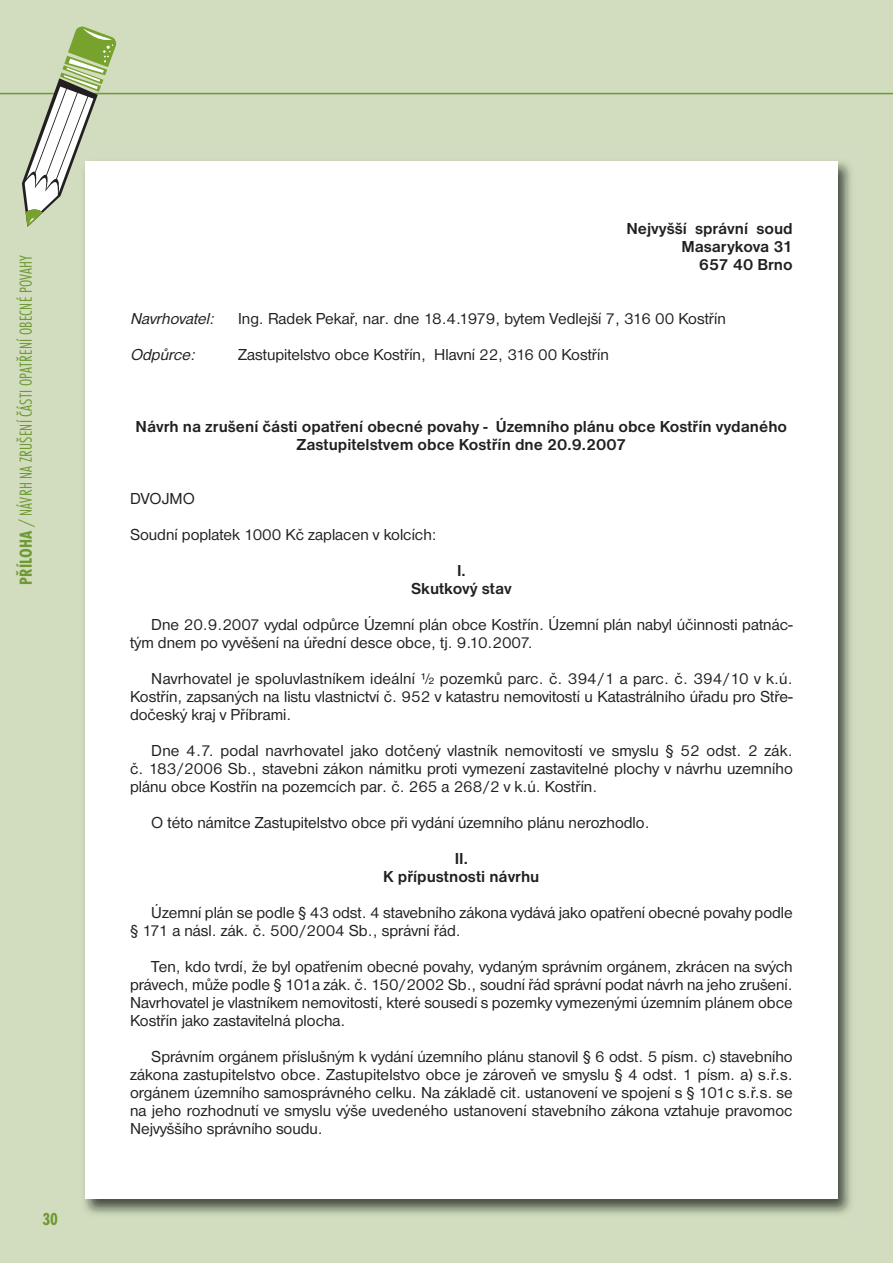
<style>
.page{position:relative;width:893px;height:1263px;background:#d2dcbf}
.page>*{position:absolute;margin:0;border:0;box-sizing:border-box;transform-origin:0 0}
.t1{font:18px "Futura TOT Ligh Cond";letter-spacing:.015em;color:#6e9933}
.t2{font:700 condensed 18px "Futura TOT";color:#6e9933}
.t3{font:16.5px/18px "Nimbus San DCE";color:#231f20;text-align:justify}
.t4{font:700 16.5px/18px "Nimbus San DCE";color:#231f20;text-align:center}
.t5{font:italic 16.5px "Nimbus San DCE";color:#231f20}
.s1{font-family:"Futura TOT";font-weight:700;font-stretch:condensed}
</style>
<div class="page">
<hr style="left:0;top:93px;width:893px;height:1px;background:#6e9933">
<svg style="left:22px;top:26px;width:95px;height:201px"></svg>
<img style="left:78px;top:161px;width:773px;height:1053px">
<img style="left:78px;top:155px;width:88px;height:53px">
<div style="left:85px;top:162px;width:753px;height:1037px;background:#fff"></div>
<p class="t1" style="left:20px;top:585px;width:332px;rotate:-90deg"><span class="s1">PŘÍLOHA</span> / NÁVRH NA ZRUŠENÍ ČÁSTI OPATŘENÍ OBECNÉ POVAHY</p>
<p class="t2" style="left:43px;top:1213px;width:17px">30</p>
<p class="t4" style="left:626px;top:221px;width:168px;text-align:right">Nejvyšší správní soud<br>Masarykova 31<br>657 40 Brno</p>
<p class="t5" style="left:130px;top:313px;width:88px">Navrhovatel:</p>
<p class="t3" style="left:238px;top:311px;width:489px">Ing. Radek Pekař, nar. dne 18.4.1979, bytem Vedlejší 7, 316 00 Kostřín</p>
<p class="t5" style="left:130px;top:349px;width:70px">Odpůrce:</p>
<p class="t3" style="left:238px;top:347px;width:372px">Zastupitelstvo obce Kostřín, Hlavní 22, 316 00 Kostřín</p>
<p class="t4" style="left:136px;top:419px;width:653px">Návrh na zrušení části opatření obecné povahy - Územního plánu obce Kostřín vydaného<br>Zastupitelstvem obce Kostřín dne 20.9.2007</p>
<p class="t3" style="left:130px;top:482px;width:308px;line-height:36px">DVOJMO<br>Soudní poplatek 1000 Kč zaplacen v kolcích:</p>
<p class="t4" style="left:411px;top:563px;width:102px">I.<br>Skutkový stav</p>
<p class="t3" style="left:130px;top:617px;width:664px;text-indent:21px">Dne 20.9.2007 vydal odpůrce Územní plán obce Kostřín. Územní plán nabyl účinnosti patnác&shy;tým dnem po vyvěšení na úřední desce obce, tj. 9.10.2007.</p>
<p class="t3" style="left:130px;top:671px;width:664px;text-indent:21px">Navrhovatel je spoluvlastníkem ideální ½ pozemků parc. č. 394/1 a parc. č. 394/10 v k.ú.<br>Kostřín, zapsaných na listu vlastnictví č. 952 v katastru nemovitostí u Katastrálního úřadu pro Stře&shy;dočeský kraj v Příbrami.</p>
<p class="t3" style="left:130px;top:743px;width:664px;text-indent:21px">Dne 4.7. podal navrhovatel jako dotčený vlastník nemovitostí ve smyslu § 52 odst. 2 zák. č. 183/2006 Sb., stavebni zákon námitku proti vymezení zastavitelné plochy v návrhu uzemního plánu obce Kostřín na pozemcích par. č. 265 a 268/2 v k.ú. Kostřín.</p>
<p class="t3" style="left:151px;top:815px;width:500px">O této námitce Zastupitelstvo obce při vydání územního plánu nerozhodlo.</p>
<p class="t4" style="left:383px;top:851px;width:158px">II.<br>K přípustnosti návrhu</p>
<p class="t3" style="left:130px;top:905px;width:664px;text-indent:21px">Územní plán se podle § 43 odst. 4 stavebního zákona vydává jako opatření obecné povahy podle § 171 a násl. zák. č. 500/2004 Sb., správní řád.</p>
<p class="t3" style="left:130px;top:959px;width:664px;text-indent:21px">Ten, kdo tvrdí, že byl opatřením obecné povahy, vydaným správním orgánem, zkrácen na svých právech, může podle § 101a zák. č. 150/2002 Sb., soudní řád správní podat návrh na jeho zrušení.<br>Navrhovatel je vlastníkem nemovitostí, které sousedí s pozemky vymezenými územním plánem obce Kostřín jako zastavitelná plocha.</p>
<p class="t3" style="left:130px;top:1049px;width:664px;text-indent:21px">Správním orgánem příslušným k vydání územního plánu stanovil § 6 odst. 5 písm. c) stavebního zákona zastupitelstvo obce. Zastupitelstvo obce je zároveň ve smyslu § 4 odst. 1 písm. a) s.ř.s. orgánem územního samosprávného celku. Na základě cit. ustanovení ve spojení s § 101c s.ř.s. se na jeho rozhodnutí ve smyslu výše uvedeného ustanovení stavebního zákona vztahuje pravomoc Nejvyššího správního soudu.</p>
</div>
